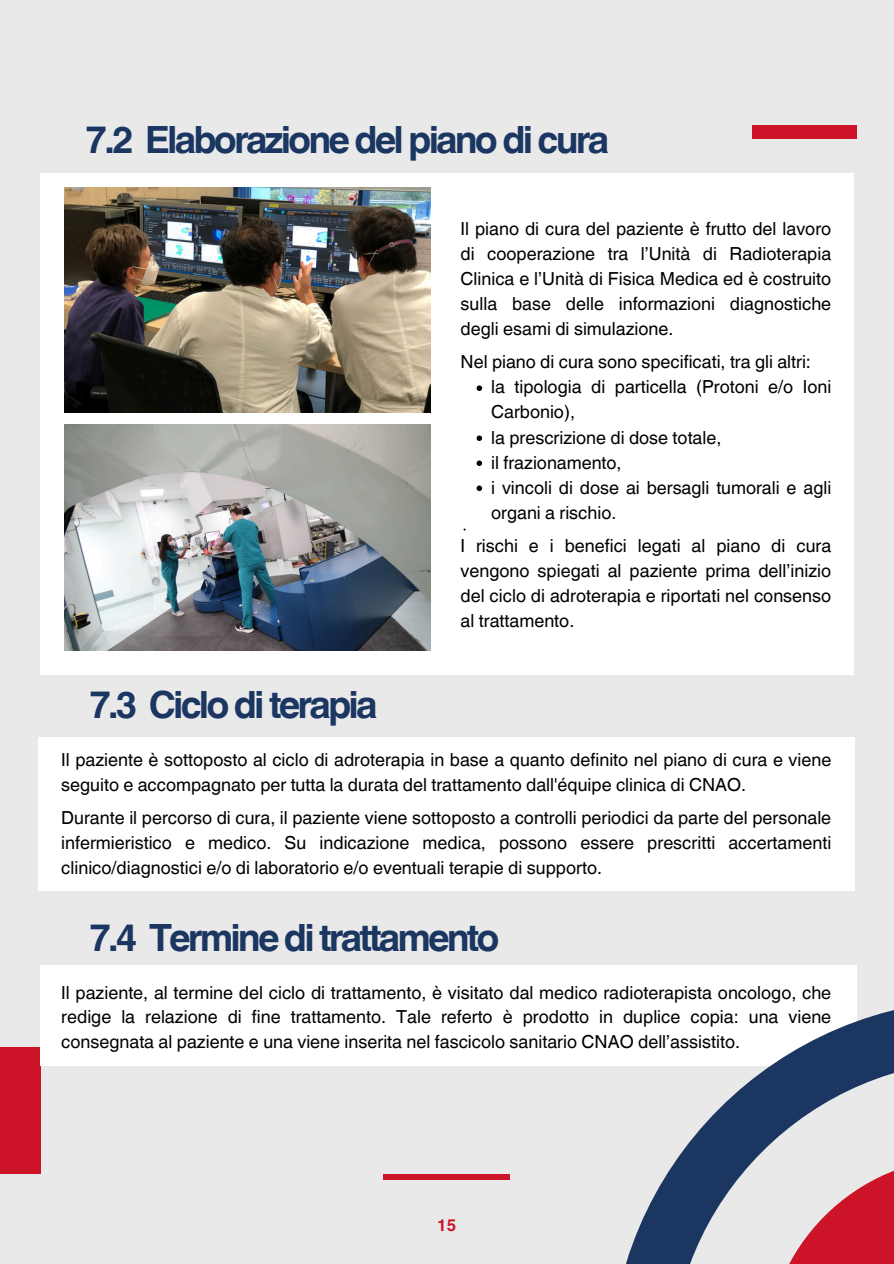
<style>
.page{position:relative;width:894px;height:1264px;background:#fff}
.page>*{position:absolute;margin:0;border:0;box-sizing:border-box;transform-origin:0 0}
.t1{font:700 37.5px "Helvetica World";letter-spacing:-.075em;color:#1a3661}
.t2{font:18px/25px "Helvetica World";color:#000;text-align:justify}
.t3{font:700 16.5px "Helvetica World";color:#cd1327}
</style>
<div class="page">
<div style="left:0;top:0;width:893px;height:1263px;background:#e9e9e9"></div>
<div style="left:0;top:1047px;width:40px;height:126px;background:#cd1327"></div>
<div style="left:40px;top:173px;width:814px;height:501px;background:#fff"></div>
<div style="left:38px;top:737px;width:815px;height:154px;background:#fff"></div>
<svg style="left:476px;top:385px;width:6px;height:6px"></svg>
<svg style="left:476px;top:435px;width:6px;height:6px"></svg>
<svg style="left:476px;top:460px;width:6px;height:6px"></svg>
<svg style="left:476px;top:485px;width:6px;height:6px"></svg>
<img style="left:64px;top:187px;width:366px;height:225px">
<img style="left:64px;top:425px;width:366px;height:225px">
<div style="left:40px;top:965px;width:816px;height:101px;background:#fff"></div>
<svg style="left:626px;top:999px;width:267px;height:264px"></svg>
<div style="left:751px;top:125px;width:105px;height:13px;background:#cd1327"></div>
<div style="left:383px;top:1174px;width:127px;height:5px;background:#cd1327"></div>
<h1 class="t1" style="left:86px;top:109px;width:525px">7.2 Elaborazione del piano di cura</h1>
<h1 class="t1" style="left:89px;top:673px;width:289px">7.3 Ciclo di terapia</h1>
<p class="t2" style="left:460px;top:217px;width:372px">Il piano di cura del paziente è frutto del lavoro di cooperazione tra l’Unità di Radioterapia Clinica e l’Unità di Fisica Medica ed è costruito sulla base delle informazioni diagnostiche degli esami di simulazione.</p>
<p class="t2" style="left:460px;top:350px;width:352px">Nel piano di cura sono specificati, tra gli altri:</p>
<p class="t2" style="left:491px;top:375px;width:341px">la tipologia di particella (Protoni e/o Ioni<br>Carbonio),</p>
<p class="t2" style="left:491px;top:425px;width:232px">la prescrizione di dose totale,</p>
<p class="t2" style="left:491px;top:450px;width:132px">il frazionamento,</p>
<p class="t2" style="left:491px;top:475px;width:341px">i vincoli di dose ai bersagli tumorali e agli organi a rischio.</p>
<p class="t2" style="left:460px;top:533px;width:372px">I rischi e i benefici legati al piano di cura vengono spiegati al paziente prima dell’inizio del ciclo di adroterapia e riportati nel consenso al trattamento.</p>
<p class="t2" style="left:61px;top:747px;width:771px">Il paziente è sottoposto al ciclo di adroterapia in base a quanto definito nel piano di cura e viene seguito e accompagnato per tutta la durata del trattamento dall'équipe clinica di CNAO.</p>
<p class="t2" style="left:61px;top:805px;width:771px">Durante il percorso di cura, il paziente viene sottoposto a controlli periodici da parte del personale infermieristico e medico. Su indicazione medica, possono essere prescritti accertamenti clinico/diagnostici e/o di laboratorio e/o eventuali terapie di supporto.</p>
<p class="t1" style="left:89px;top:907px;width:411px">7.4 Termine di trattamento</p>
<p class="t2" style="left:61px;top:979px;width:771px">Il paziente, al termine del ciclo di trattamento, è visitato dal medico radioterapista oncologo, che redige la relazione di fine trattamento. Tale referto è prodotto in duplice copia: una viene consegnata al paziente e una viene inserita nel fascicolo sanitario CNAO dell’assistito.</p>
<h1 class="t3" style="left:437px;top:1211px;width:20px">15</h1>
</div>
